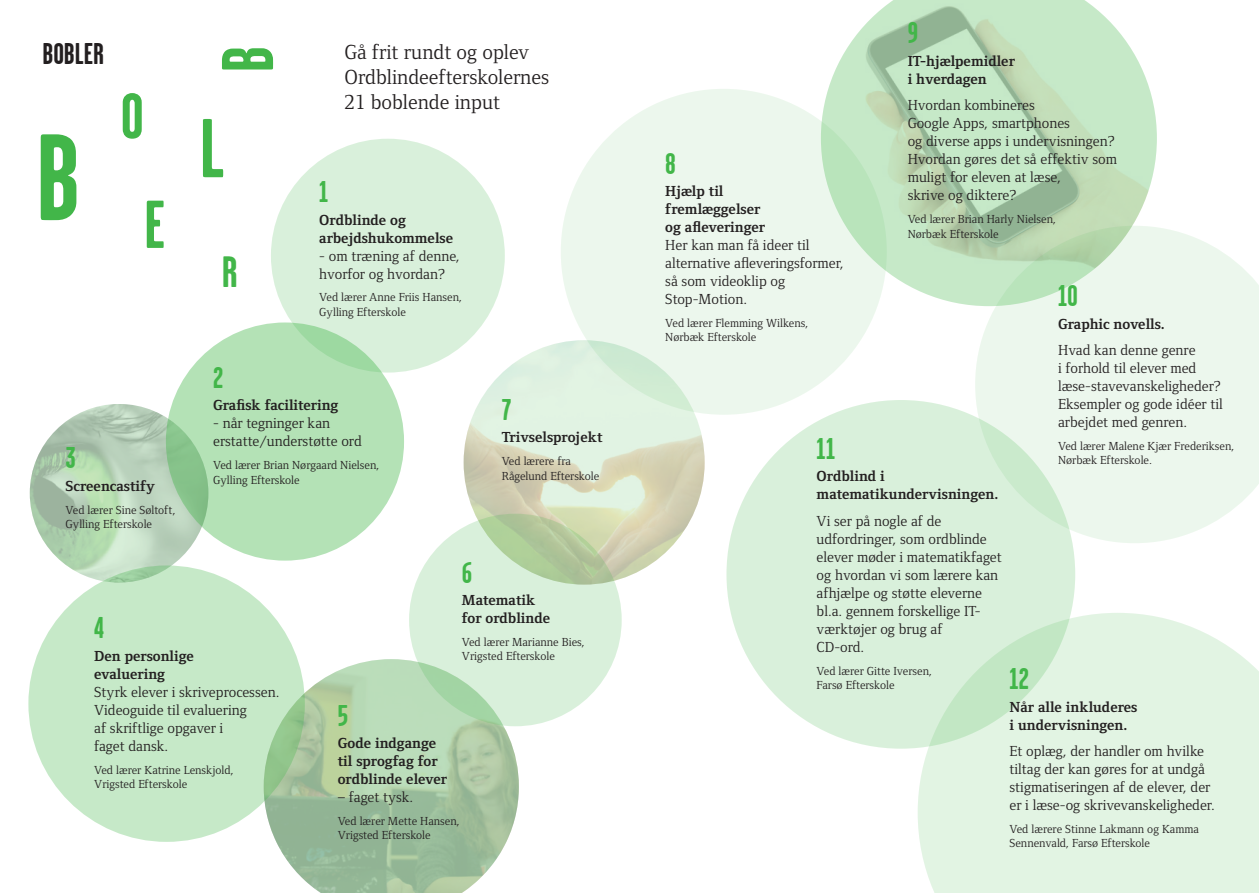
<style>
.page{position:relative;width:1259px;height:893px;background:#fff}
.page>*{position:absolute;margin:0;border:0;box-sizing:border-box;transform-origin:0 0}
.t1{font:700 122.55px "Garage Gothic";color:#42b649}
.t2{font:700 83.25px "Garage Gothic";color:#42b649}
.t3{font:700 72.9px "Garage Gothic";color:#42b649}
.t4{font:700 67.5px "Garage Gothic";color:#42b649}
.t5{font:700 65.25px "Garage Gothic";color:#42b649}
.t6{font:700 43.8px "Garage Gothic";color:#42b649}
.t7{font:700 30px "Garage Gothic";color:#42b649}
.t8{font:700 30px "Garage Gothic";color:#231f20}
.t9{font:21px/25.2px "Foundry Form Serif";color:#231f20}
.t10{font:15px/18px "Foundry Form Serif";color:#231f20}
.t11{font:700 15px/18px "Foundry Form Serif";color:#231f20}
.t12{font:12px/14.4px "Foundry Form Serif";color:#231f20}
</style>
<div class="page">
<svg style="left:463px;top:340px;width:241px;height:245px;background:#dae2cb"></svg>
<div style="left:271px;top:139px;width:234px;height:234px;background:#d9f0db;border-radius:50%"></div>
<div style="left:28px;top:565px;width:277px;height:277px;background:#c6e9c8;border-radius:50%"></div>
<svg style="left:822px;top:0;width:335px;height:306px;background:#c4e1c3"></svg>
<div style="left:166px;top:322px;width:238px;height:239px;background:#b4e2b6;border-radius:50%"></div>
<svg style="left:30px;top:404px;width:178px;height:179px;background:#b0cfb1"></svg>
<div style="left:918px;top:613px;width:341px;height:280px;background:#e2f4e3"></div>
<svg style="left:726px;top:400px;width:349px;height:349px;background:#d7efd9"></svg>
<svg style="left:409px;top:514px;width:213px;height:212px;background:#d1e8ce"></svg>
<svg style="left:264px;top:659px;width:255px;height:234px;background:#b1cfae"></svg>
<svg style="left:975px;top:226px;width:284px;height:317px;background:#e5f3e5"></svg>
<svg style="left:561px;top:89px;width:326px;height:326px;background:#e8f5e9"></svg>
<h3 class="t8" style="left:43px;top:37px;width:63px">BOBLER</h3>
<h3 class="t3" style="left:209px;top:72px;width:28px;rotate:-90deg">B</h3>
<h1 class="t1" style="left:36px;top:112px;width:46px">B</h1>
<h3 class="t5" style="left:121px;top:81px;width:25px">O</h3>
<h3 class="t4" style="left:144px;top:189px;width:22px">E</h3>
<h2 class="t2" style="left:200px;top:104px;width:26px">L</h2>
<h3 class="t6" style="left:222px;top:248px;width:17px">R</h3>
<h3 class="t9" style="left:344px;top:39px;width:206px">Gå frit rundt og oplev<br>Ordblindeefterskolernes<br>21 boblende input</h3>
<h3 class="t7" style="left:319px;top:176px;width:11px">1</h3>
<p class="t11" style="left:319px;top:210px;width:135px">Ordblinde og arbejdshukommelse</p>
<p class="t10" style="left:319px;top:247px;width:142px">- om træning af denne, hvorfor og hvordan?</p>
<p class="t12" style="left:319px;top:290px;width:144px">Ved lærer Anne Friis Hansen,<br>Gylling Efterskole</p>
<h3 class="t7" style="left:66px;top:442px;width:12px">3</h3>
<p class="t11" style="left:66px;top:477px;width:91px">Screencastify</p>
<p class="t12" style="left:66px;top:502px;width:112px">Ved lærer Sine Søltoft,<br>Gylling Efterskole</p>
<h3 class="t7" style="left:213px;top:362px;width:12px">2</h3>
<p class="t11" style="left:213px;top:396px;width:127px">Grafisk facilitering</p>
<p class="t10" style="left:213px;top:414px;width:150px">- når tegninger kan erstatte/understøtte ord</p>
<p class="t12" style="left:213px;top:458px;width:168px">Ved lærer Brian Nørgaard Nielsen,<br>Gylling Efterskole</p>
<h3 class="t7" style="left:502px;top:394px;width:11px">7</h3>
<p class="t11" style="left:502px;top:428px;width:102px">Trivselsprojekt</p>
<p class="t12" style="left:502px;top:454px;width:99px">Ved lærere fra<br>Rågelund Efterskole</p>
<h3 class="t7" style="left:94px;top:612px;width:11px">4</h3>
<p class="t11" style="left:94px;top:647px;width:101px">Den personlige evaluering</p>
<p class="t10" style="left:94px;top:683px;width:187px">Styrk elever i skriveprocessen.<br>Videoguide til evaluering<br>af skriftlige opgaver i<br>faget dansk.</p>
<p class="t12" style="left:94px;top:762px;width:141px">Ved lærer Katrine Lenskjold,<br>Vrigsted Efterskole</p>
<h3 class="t7" style="left:462px;top:556px;width:12px">6</h3>
<p class="t11" style="left:462px;top:591px;width:90px">Matematik for ordblinde</p>
<p class="t12" style="left:462px;top:635px;width:124px">Ved lærer Marianne Bies,<br>Vrigsted Efterskole</p>
<h3 class="t7" style="left:338px;top:699px;width:12px">5</h3>
<p class="t11" style="left:338px;top:734px;width:111px">Gode indgange til sprogfag for ordblinde elever</p>
<p class="t10" style="left:338px;top:788px;width:77px">– faget tysk.</p>
<p class="t12" style="left:338px;top:814px;width:123px">Ved lærer Mette Hansen,<br>Vrigsted Efterskole</p>
<h3 class="t7" style="left:907px;top:17px;width:12px">9</h3>
<p class="t11" style="left:907px;top:52px;width:109px">IT-hjælpemidler i hverdagen</p>
<p class="t10" style="left:907px;top:96px;width:211px">Hvordan kombineres<br>Google Apps, smartphones<br>og diverse apps i undervisningen?<br>Hvordan gøres det så effektiv som muligt for eleven at læse,<br>skrive og diktere?</p>
<p class="t12" style="left:907px;top:212px;width:150px">Ved lærer Brian Harly Nielsen,<br>Nørbæk Efterskole</p>
<h3 class="t7" style="left:665px;top:147px;width:12px">8</h3>
<p class="t11" style="left:665px;top:182px;width:101px">Hjælp til fremlæggelser og afleveringer</p>
<p class="t10" style="left:665px;top:236px;width:180px">Her kan man få ideer til alternative afleveringsformer, så som videoklip og<br>Stop-Motion.</p>
<p class="t12" style="left:665px;top:315px;width:145px">Ved lærer Flemming Wilkens,<br>Nørbæk Efterskole</p>
<h3 class="t7" style="left:1058px;top:280px;width:21px">10</h3>
<p class="t11" style="left:1058px;top:314px;width:108px">Graphic novells.</p>
<p class="t10" style="left:1058px;top:341px;width:166px">Hvad kan denne genre<br>i forhold til elever med læse-stavevanskeligheder?<br>Eksempler og gode idéer til arbejdet med genren.</p>
<p class="t12" style="left:1058px;top:439px;width:178px">Ved lærer Malene Kjær Frederiksen,<br>Nørbæk Efterskole.</p>
<h3 class="t7" style="left:816px;top:433px;width:20px">11</h3>
<p class="t11" style="left:816px;top:467px;width:183px">Ordblind i matematikundervisningen.</p>
<p class="t10" style="left:816px;top:512px;width:187px">Vi ser på nogle af de udfordringer, som ordblinde elever møder i matematikfaget og hvordan vi som lærere kan afhjælpe og støtte eleverne bl.a. gennem forskellige IT&shy;værktøjer og brug af<br>CD-ord.</p>
<p class="t12" style="left:816px;top:663px;width:117px">Ved lærer Gitte Iversen,<br>Farsø Efterskole</p>
<h3 class="t7" style="left:1009px;top:663px;width:21px">12</h3>
<p class="t11" style="left:1009px;top:697px;width:129px">Når alle inkluderes i undervisningen.</p>
<p class="t10" style="left:1009px;top:742px;width:207px">Et oplæg, der handler om hvilke tiltag der kan gøres for at undgå stigmatiseringen af de elever, der er i læse-og skrivevanskeligheder.</p>
<p class="t12" style="left:1009px;top:822px;width:191px">Ved lærere Stinne Lakmann og Kamma<br>Sennenvald, Farsø Efterskole</p>
</div>
